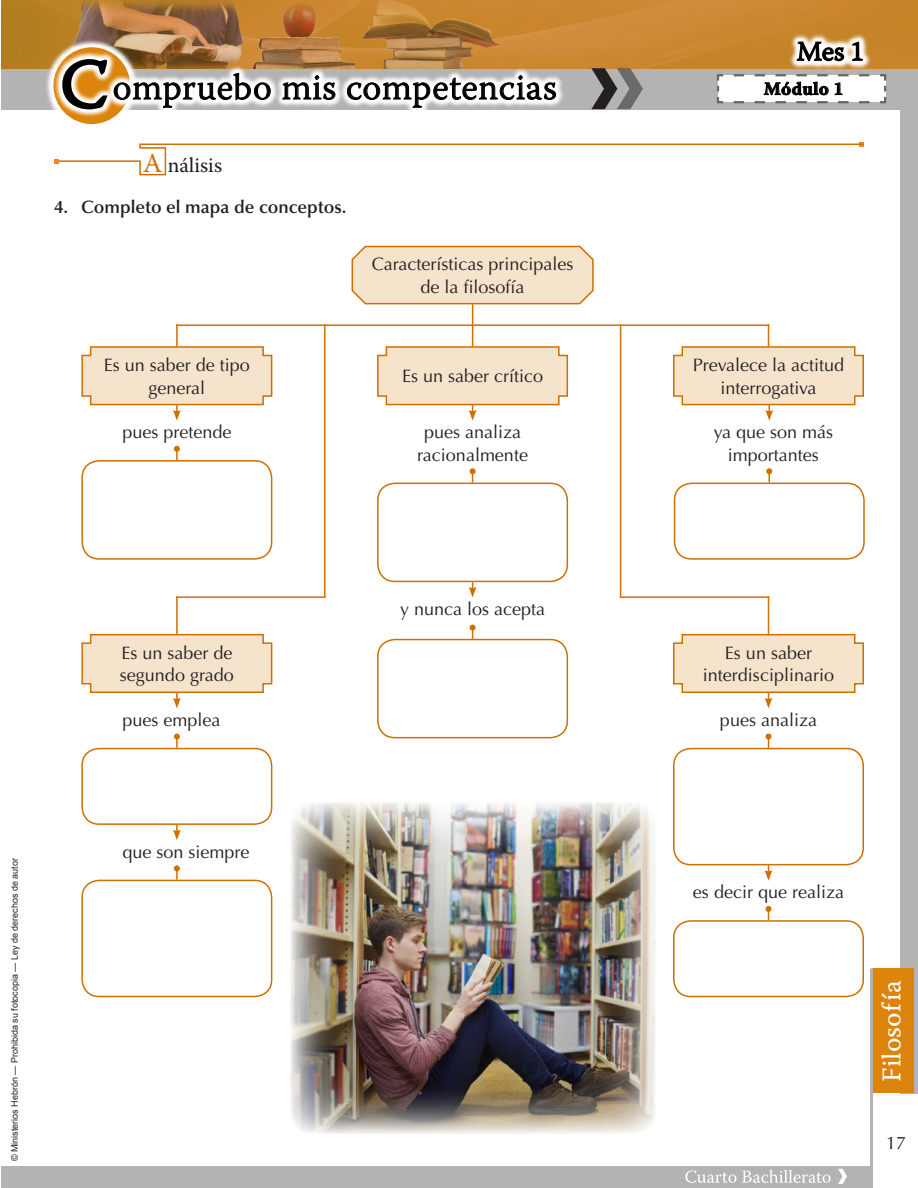
<style>
.page{position:relative;width:918px;height:1188px;background:#fff}
.page>*{position:absolute;margin:0;border:0;box-sizing:border-box;transform-origin:0 0}
.t1{font:300 36px "Warnock Pro";letter-spacing:.02em;color:#000}
.t2{font:27px "Warnock Pro Capt";color:#fff}
.t3{font:300 27px "Warnock Pro";color:#000}
.t4{font:21px "Warnock Pro";color:#231f20}
.t5{font:18px/22.5px "Optima LT Std";color:#231f20;text-align:center}
.t6{font:600 18px "Optima LT Std";color:#231f20}
.t7{font:700 18px "Warnock Pro";letter-spacing:.02em;color:#000}
.t8{font:9px "Arial";color:#231f20}
.s1{font-size:67.95px}
.s2{font-size:27px;color:#cf7000}
</style>
<div class="page">
<img style="left:81px;top:326px;width:837px;height:808px">
<div style="left:900px;top:0;width:18px;height:1093px;background:#b3b3b3"></div>
<div style="left:872px;top:968px;width:42px;height:125px;background:#dc840b"></div>
<hr style="left:870px;top:968px;width:3px;height:220px;background:#b3b3b3">
<div style="left:1px;top:1166px;width:872px;height:22px;background:#b3b3b3"></div>
<svg style="left:1px;top:0;width:917px;height:69px;background:#c8862f"></svg>
<img style="left:62px;top:0;width:188px;height:58px">
<img style="left:250px;top:0;width:104px;height:64px">
<img style="left:356px;top:0;width:151px;height:64px">
<img style="left:791px;top:32px;width:79px;height:9px">
<div style="left:1px;top:69px;width:917px;height:41px;background:#b3b3b3"></div>
<img style="left:44px;top:37px;width:96px;height:59px">
<img style="left:48px;top:42px;width:88px;height:67px">
<svg style="left:591px;top:68px;width:52px;height:41px"></svg>
<img style="left:117px;top:64px;width:446px;height:51px">
<svg style="left:282px;top:75px;width:54px;height:25px"></svg>
<svg style="left:347px;top:75px;width:209px;height:33px"></svg>
<img style="left:53px;top:44px;width:64px;height:73px">
<img style="left:54px;top:44px;width:60px;height:80px">
<svg style="left:61px;top:58px;width:210px;height:53px"></svg>
<svg style="left:716px;top:41px;width:171px;height:63px"></svg>
<svg style="left:685px;top:1170px;width:146px;height:13px"></svg>
<svg style="left:838px;top:1169px;width:9px;height:15px"></svg>
<svg style="left:54px;top:142px;width:810px;height:34px"></svg>
<hr style="left:176px;top:324px;width:593px;height:2px;background:#cf7000">
<hr style="left:176px;top:596px;width:150px;height:2px;background:#cf7000">
<hr style="left:620px;top:596px;width:149px;height:2px;background:#cf7000">
<hr style="left:176px;top:324px;width:2px;height:22px;background:#cf7000">
<hr style="left:176px;top:596px;width:2px;height:38px;background:#cf7000">
<hr style="left:768px;top:596px;width:1px;height:38px;background:#cf7000">
<svg style="left:174px;top:446px;width:6px;height:14px"></svg>
<div style="left:82px;top:461px;width:190px;height:98px;background:#fff;border-radius:17px"></div>
<div style="left:81px;top:460px;width:191px;height:100px;border:2px solid #ce6f00;border-radius:17px"></div>
<svg style="left:174px;top:734px;width:6px;height:14px"></svg>
<svg style="left:766px;top:734px;width:6px;height:14px"></svg>
<svg style="left:766px;top:906px;width:6px;height:14px"></svg>
<svg style="left:174px;top:865px;width:6px;height:15px"></svg>
<div style="left:82px;top:749px;width:190px;height:75px;background:#fff;border-radius:17px"></div>
<div style="left:81px;top:748px;width:191px;height:77px;border:2px solid #ce6f00;border-radius:17px"></div>
<div style="left:82px;top:880px;width:190px;height:117px;background:#fff;border-radius:17px"></div>
<div style="left:81px;top:880px;width:191px;height:117px;border:2px solid #ce6f00;border-radius:17px"></div>
<div style="left:674px;top:749px;width:189px;height:116px;background:#fff;border-radius:17px"></div>
<div style="left:673px;top:748px;width:191px;height:117px;border:2px solid #ce6f00;border-radius:17px"></div>
<div style="left:674px;top:921px;width:189px;height:76px;background:#fff;border-radius:17px"></div>
<div style="left:673px;top:920px;width:191px;height:77px;border:2px solid #ce6f00;border-radius:17px"></div>
<svg style="left:470px;top:468px;width:6px;height:15px"></svg>
<svg style="left:766px;top:468px;width:6px;height:15px"></svg>
<svg style="left:470px;top:625px;width:6px;height:14px"></svg>
<div style="left:378px;top:483px;width:189px;height:98px;background:#fff;border-radius:17px"></div>
<div style="left:377px;top:483px;width:191px;height:99px;border:2px solid #ce6f00;border-radius:17px"></div>
<div style="left:675px;top:483px;width:189px;height:76px;background:#fff;border-radius:17px"></div>
<div style="left:674px;top:483px;width:191px;height:77px;border:2px solid #ce6f00;border-radius:17px"></div>
<div style="left:378px;top:640px;width:189px;height:98px;background:#fff;border-radius:17px"></div>
<div style="left:377px;top:639px;width:191px;height:99px;border:2px solid #ce6f00;border-radius:17px"></div>
<svg style="left:81px;top:345px;width:192px;height:76px"></svg>
<svg style="left:81px;top:633px;width:192px;height:75px"></svg>
<svg style="left:672px;top:633px;width:193px;height:75px"></svg>
<svg style="left:765px;top:865px;width:7px;height:16px"></svg>
<svg style="left:173px;top:825px;width:8px;height:15px"></svg>
<svg style="left:351px;top:245px;width:243px;height:176px"></svg>
<svg style="left:672px;top:324px;width:193px;height:97px"></svg>
<svg style="left:469px;top:582px;width:7px;height:15px"></svg>
<hr style="left:324px;top:324px;width:2px;height:273px;background:#cf7000">
<hr style="left:620px;top:324px;width:1px;height:274px;background:#cf7000">
<h1 class="t1" style="left:61px;top:66px;width:497px"><span class="s1">C</span>ompruebo mis competencias</h1>
<p class="t4" style="left:143px;top:152px;width:81px"><span class="s2">A</span> nálisis</p>
<p class="t6" style="left:54px;top:197px;width:294px">4. Completo el mapa de conceptos.</p>
<p class="t5" style="left:104px;top:354px;width:148px">Es un saber de tipo general</p>
<p class="t5" style="left:372px;top:253px;width:203px">Características principales de la filosofía</p>
<p class="t5" style="left:402px;top:365px;width:143px">Es un saber crítico</p>
<h2 class="t3" style="left:797px;top:35px;width:69px">Mes 1</h2>
<p class="t7" style="left:764px;top:78px;width:81px">Módulo 1</p>
<p class="t5" style="left:693px;top:354px;width:153px">Prevalece la actitud interrogativa</p>
<p class="t5" style="left:122px;top:421px;width:111px">pues pretende</p>
<p class="t5" style="left:417px;top:421px;width:112px">pues analiza racionalmente</p>
<p class="t5" style="left:714px;top:421px;width:121px">ya que son más importantes</p>
<p class="t8" style="left:9px;top:1161px;width:305px;rotate:-90deg">© Ministerios Hebrón — Prohibida su fotocopia — Ley de derechos de autor</p>
<p class="t5" style="left:400px;top:598px;width:147px">y nunca los acepta</p>
<p class="t5" style="left:120px;top:642px;width:115px;text-align:left">Es un saber de segundo grado</p>
<p class="t5" style="left:703px;top:642px;width:133px">Es un saber interdisciplinario</p>
<p class="t5" style="left:122px;top:709px;width:100px">pues emplea</p>
<p class="t5" style="left:720px;top:709px;width:99px">pues analiza</p>
<p class="t5" style="left:122px;top:841px;width:129px">que son siempre</p>
<p class="t5" style="left:693px;top:881px;width:153px">es decir que realiza</p>
<h2 class="t2" style="left:875px;top:1082px;width:103px;rotate:-90deg">Filosofía</h2>
<p class="t5" style="left:886px;top:1132px;width:22px">17</p>
</div>
